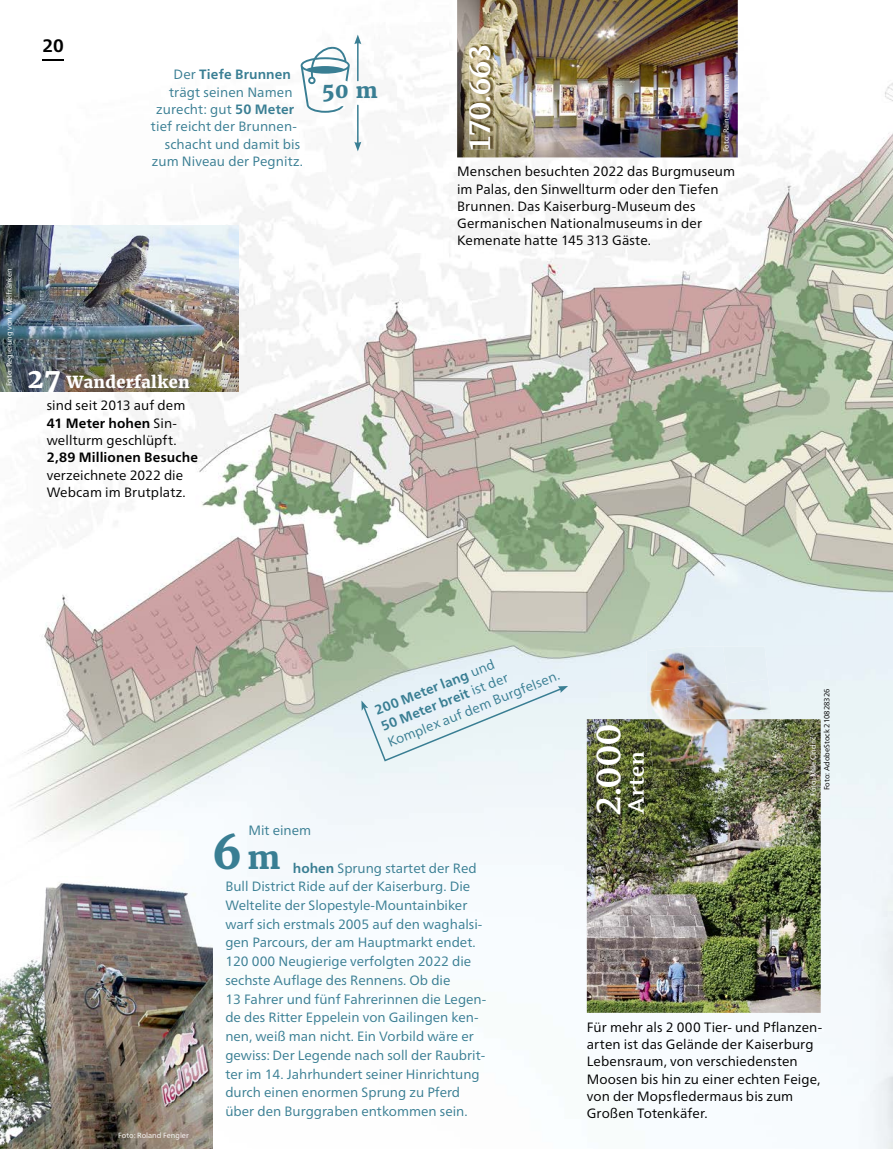
<style>
.page{position:relative;width:893px;height:1149px;background:#fff}
.page>*{position:absolute;margin:0;border:0;box-sizing:border-box;transform-origin:0 0}
.t1{font:800 45px "Merriweather";color:#397e93}
.t2{font:700 34.5px "Odile";color:#fff}
.t3{font:700 30px "Odile";letter-spacing:-.02em;color:#fff}
.t4{font:700 22.5px "Odile";letter-spacing:.02em;color:#fff}
.t5{font:800 21px "Merriweather";color:#397e93}
.t6{font:700 18px "Neue Frutiger World";color:#000}
.t7{font:800 16.5px "Merriweather";letter-spacing:.02em;color:#fff}
.t8{font:13.5px/18.8px "Neue Frutiger World";color:#397e93}
.t9{font:13.5px/17.2px "Neue Frutiger World";letter-spacing:.005em;color:#000}
.t10{font:700 13.5px "Neue Frutiger World";letter-spacing:.01em;color:#000}
.t11{font:700 13.5px "Neue Frutiger World";letter-spacing:.01em;color:#397e93}
.t12{font:7.5px "Neue Frutiger World";color:#fff}
.t13{font:7.5px "Neue Frutiger World";color:#000}
.s1{font-weight:400}
.s2{font-weight:700}
.s3{font-size:27px}
.s4{font-size:31.5px}
</style>
<div class="page">
<img style="left:0;top:34px;width:893px;height:1114px">
<img style="left:0;top:876px;width:213px;height:272px">
<img style="left:0;top:225px;width:238px;height:166px">
<img style="left:587px;top:719px;width:234px;height:293px">
<img style="left:457px;top:0;width:281px;height:157px">
<img style="left:646px;top:647px;width:36px;height:40px">
<img style="left:682px;top:646px;width:41px;height:41px">
<img style="left:723px;top:646px;width:45px;height:37px">
<img style="left:646px;top:687px;width:40px;height:32px">
<img style="left:686px;top:683px;width:41px;height:36px">
<img style="left:727px;top:678px;width:44px;height:41px">
<img style="left:648px;top:719px;width:46px;height:50px">
<img style="left:689px;top:719px;width:46px;height:48px">
<img style="left:730px;top:719px;width:41px;height:44px">
<img style="left:470px;top:44px;width:24px;height:106px">
<img style="left:471px;top:44px;width:21px;height:104px">
<svg style="left:301px;top:35px;width:60px;height:78px"></svg>
<hr style="left:357px;top:105px;width:2px;height:40px;background:#397e93">
<svg style="left:354px;top:142px;width:7px;height:9px"></svg>
<div style="left:361px;top:685px;width:207px;height:76px;background:#eaf4f7"></div>
<hr style="left:43px;top:59px;width:21px;height:2px;background:#000">
<h3 class="t6" style="left:42px;top:30px;width:23px">20</h3>
<p class="t11" style="left:174px;top:63px;width:119px"><span class="s1">Der</span> Tiefe Brunnen</p>
<p class="t8" style="left:169px;top:83px;width:125px">trägt seinen Namen</p>
<p class="t8" style="left:156px;top:100px;width:139px">zurecht: gut <span class="s2">50 Meter</span></p>
<p class="t8" style="left:151px;top:117px;width:148px">tief reicht der Brunnen-</p>
<p class="t8" style="left:165px;top:135px;width:137px">schacht und damit bis</p>
<p class="t8" style="left:152px;top:152px;width:153px">zum Niveau der Pegnitz.</p>
<h3 class="t5" style="left:322px;top:77px;width:57px">50 m</h3>
<p class="t12" style="left:3px;top:386px;width:120px;rotate:-90deg">Foto: Regierung von Mittelfranken</p>
<p class="t7" style="left:28px;top:371px;width:164px"><span class="s3">27</span> Wanderfalken</p>
<p class="t9" style="left:47px;top:397px;width:140px">sind seit 2013 auf dem<br><span class="s2">41 Meter hohen</span> Sin&shy;wellturm geschlüpft.</p>
<p class="t10" style="left:47px;top:445px;width:153px">2,89 Millionen Besuche</p>
<p class="t9" style="left:47px;top:466px;width:140px">verzeichnete 2022 die<br>Webcam im Brutplatz.</p>
<h3 class="t3" style="left:460px;top:151px;width:108px;rotate:-90deg">170.663</h3>
<p class="t12" style="left:720px;top:152px;width:79px;rotate:-90deg">Foto: Rainer Herrmann</p>
<p class="t9" style="left:457px;top:163px;width:279px">Menschen besuchten 2022 das Burgmuseum im Palas, den Sinwellturm oder den Tiefen Brunnen. Das Kaiserburg-Museum des Germanischen Nationalmuseums in der Kemenate hatte 145 313 Gäste.</p>
<p class="t8" style="left:372px;top:703px;width:185px;line-height:17.4px;rotate:-22deg"><span class="s2">200 Meter lang</span> und<br><span class="s2">50 Meter breit</span> ist der<br>Komplex auf dem Burgfelsen.</p>
<p class="t12" style="left:118px;top:1129px;width:72px">Foto: Roland Fengler</p>
<p class="t8" style="left:248px;top:821px;width:64px">Mit einem</p>
<h1 class="t1" style="left:213px;top:823px;width:69px">6 <span class="s4">m</span></h1>
<p class="t8" style="left:225px;top:858px;width:262px;text-indent:68px"><span class="s2">hohen</span> Sprung startet der Red Bull District Ride auf der Kaiserburg. Die Weltelite der Slopestyle-Mountainbiker warf sich erstmals 2005 auf den waghalsi&shy;gen Parcours, der am Hauptmarkt endet.<br>120 000 Neugierige verfolgten 2022 die sechste Auflage des Rennens. Ob die<br>13 Fahrer und fünf Fahrerinnen die Legen&shy;de des Ritter Eppelein von Gailingen ken&shy;nen, weiß man nicht. Ein Vorbild wäre er gewiss: Der Legende nach soll der Raubrit&shy;ter im 14. Jahrhundert seiner Hinrichtung durch einen enormen Sprung zu Pferd über den Burggraben entkommen sein.</p>
<h2 class="t2" style="left:585px;top:815px;width:93px;rotate:-90deg">2.000</h2>
<h3 class="t4" style="left:621px;top:813px;width:63px;rotate:-90deg">Arten</h3>
<p class="t13" style="left:821px;top:789px;width:103px;rotate:-90deg">Foto: AdobeStock 210828326</p>
<p class="t12" style="left:807px;top:795px;width:61px;rotate:-90deg">Foto: Mile Cindrić</p>
<p class="t9" style="left:587px;top:1018px;width:237px">Für mehr als 2 000 Tier- und Pflanzen&shy;arten ist das Gelände der Kaiserburg<br>Lebensraum, von verschiedensten<br>Moosen bis hin zu einer echten Feige, von der Mopsfledermaus bis zum<br>Großen Totenkäfer.</p>
</div>
